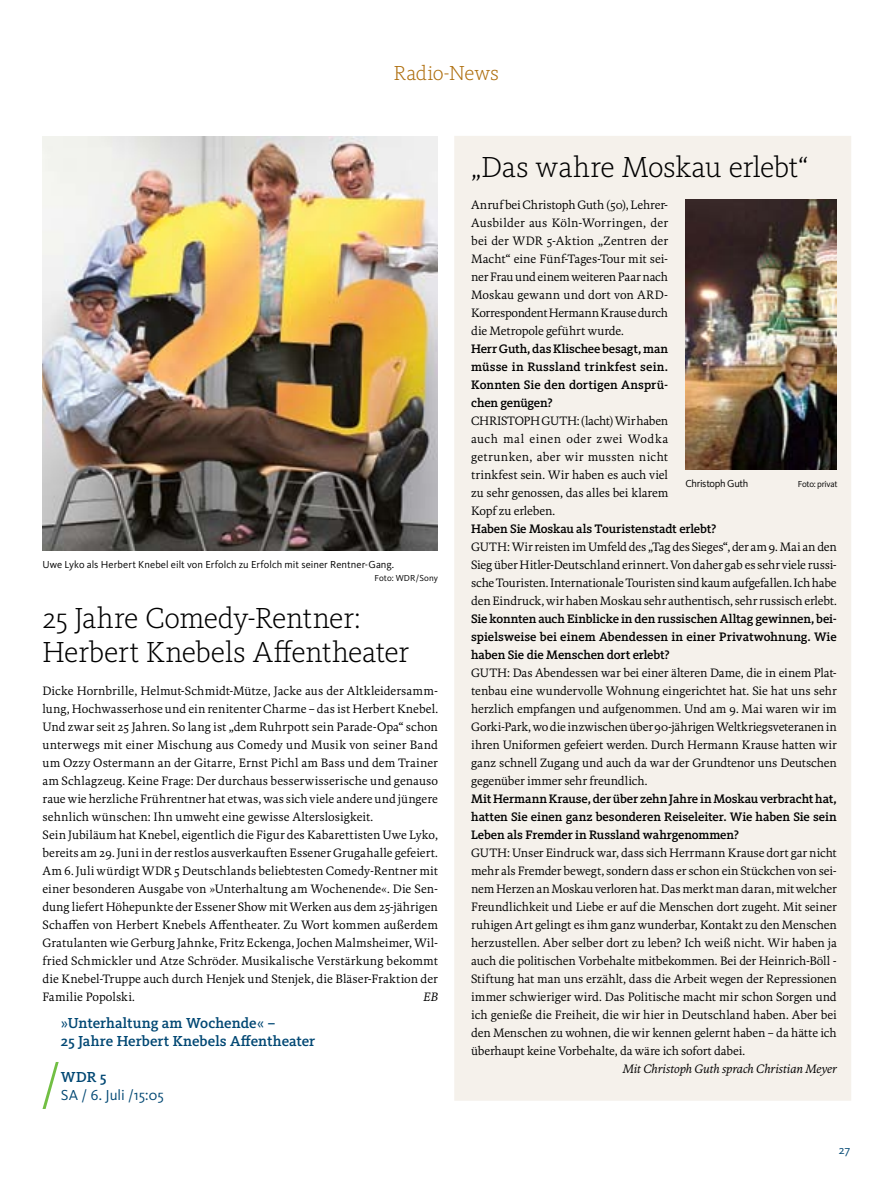
<style>
.page{position:relative;width:893px;height:1191px;background:#fff}
.page>*{position:absolute;margin:0;border:0;box-sizing:border-box;transform-origin:0 0}
._05_Vorspann{font:300 30px/34.5px "WDR Slab";letter-spacing:-.01em;color:#000}
._13_Rubrik{font:300 21px "WDR Slab";letter-spacing:-.005em;color:#ae6e0d}
.TITEL_Subhead_2{font:500 15px "WDR Slab";color:#004773}
.TITEL_Subhead_3{font:15px "WDR Sans";color:#004773}
._10_Interview_Frage{font:500 12.75px/18px "WDR Slab";letter-spacing:-.01em;color:#000;text-align:justify}
._06_Copy{font:12.3px/18px "WDR Serif";letter-spacing:-.01em;color:#000;text-align:justify}
._06_Copy-2{font:italic 12.3px "WDR Serif";letter-spacing:-.015em;color:#000}
.t1{font:12.3px "WDR Sans";color:#004773}
._11_BU{font:10.5px "WDR Sans";color:#000}
._11_BU-2{font:10.5px "WDR Sans";letter-spacing:-.03em;color:#000}
._11_BU-3{font:9px "WDR Sans";letter-spacing:.01em;color:#000}
._11_BU-4{font:9px "WDR Sans";letter-spacing:-.01em;color:#000}
.s1{font-family:"Meta Plus Normal";font-weight:400}
</style>
<div class="page">
<div style="left:454px;top:136px;width:397px;height:964px;background:#f5f1eb"></div>
<img style="left:685px;top:200px;width:151px;height:270px">
<svg style="left:43px;top:1062px;width:16px;height:47px"></svg>
<img style="left:43px;top:137px;width:395px;height:414px">
<p class="_13_Rubrik" style="left:394px;top:60px;width:107px">Radio-News</p>
<p class="_11_BU" style="left:43px;top:558px;width:353px">Uwe Lyko als Herbert Knebel eilt von Erfolch zu Erfolch mit seiner Rentner-Gang.</p>
<p class="_11_BU-3" style="left:374px;top:573px;width:65px">Foto: WDR/Sony</p>
<p class="_05_Vorspann" style="left:43px;top:600px;width:368px">25 Jahre Comedy-Rentner:<br>Herbert Knebels Affentheater</p>
<p class="_06_Copy" style="left:43px;top:681px;width:397px">Dicke Hornbrille, Helmut-Schmidt-Mütze, Jacke aus der Altkleidersamm&shy;lung, Hochwasserhose und ein renitenter Charme – das ist Herbert Knebel.<br>Und zwar seit 25 Jahren. So lang ist „dem Ruhrpott sein Parade-Opa“ schon unterwegs mit einer Mischung aus Comedy und Musik von seiner Band um Ozzy Ostermann an der Gitarre, Ernst Pichl am Bass und dem Trainer am Schlagzeug. Keine Frage: Der durchaus besserwisserische und genauso raue wie herzliche Frührentner hat etwas, was sich viele andere und jüngere sehnlich wünschen: Ihn umweht eine gewisse Alterslosigkeit.</p>
<p class="_06_Copy" style="left:43px;top:825px;width:397px">Sein Jubiläum hat Knebel, eigentlich die Figur des Kabarettisten Uwe Lyko, bereits am 29. Juni in der restlos ausverkauften Essener Grugahalle gefeiert.<br>Am 6. Juli würdigt WDR 5 Deutschlands beliebtesten Comedy-Rentner mit einer besonderen Ausgabe von »Unterhaltung am Wochenende«. Die Sen&shy;dung liefert Höhepunkte der Essener Show mit Werken aus dem 25-jährigen Schaffen von Herbert Knebels Affentheater. Zu Wort kommen außerdem Gratulanten wie Gerburg Jahnke, Fritz Eckenga, Jochen Malmsheimer, Wil&shy;fried Schmickler und Atze Schröder. Musikalische Verstärkung bekommt die Knebel-Truppe auch durch Henjek und Stenjek, die Bläser-Fraktion der Familie Popolski.</p>
<p class="_06_Copy-2" style="left:424px;top:989px;width:16px">EB</p>
<p class="TITEL_Subhead_2" style="left:61px;top:1014px;width:216px"><span class="s1">»</span>Unterhaltung am Wochende<span class="s1">«</span> –</p>
<p class="TITEL_Subhead_2" style="left:61px;top:1032px;width:256px">25 Jahre Herbert Knebels Affentheater</p>
<p class="TITEL_Subhead_2" style="left:61px;top:1068px;width:47px">WDR 5</p>
<p class="TITEL_Subhead_3" style="left:61px;top:1086px;width:104px">SA / 6. Juli /15:05</p>
<p class="_05_Vorspann" style="left:471px;top:150px;width:339px">„Das wahre Moskau erlebt“</p>
<p class="_06_Copy" style="left:471px;top:195px;width:199px">Anruf bei Christoph Guth (50), Lehrer-Ausbilder aus Köln-Worringen, der bei der WDR 5-Aktion „Zentren der Macht“ eine Fünf-Tages-Tour mit sei&shy;ner Frau und einem weiteren Paar nach Moskau gewann und dort von ARD-Korrespondent Hermann Krause durch die Metropole geführt wurde.</p>
<p class="_10_Interview_Frage" style="left:471px;top:339px;width:198px">Herr Guth, das Klischee besagt, man müsse in Russland trinkfest sein.<br>Konnten Sie den dortigen Ansprü&shy;chen genügen?</p>
<p class="_06_Copy" style="left:471px;top:411px;width:199px">CHRISTOPH GUTH: (lacht) Wir haben auch mal einen oder zwei Wodka getrunken, aber wir mussten nicht trinkfest sein. Wir haben es auch viel zu sehr genossen, das alles bei klarem Kopf zu erleben.</p>
<p class="_10_Interview_Frage" style="left:471px;top:519px;width:247px">Haben Sie Moskau als Touristenstadt erlebt?</p>
<p class="_06_Copy" style="left:471px;top:537px;width:367px">GUTH: Wir reisten im Umfeld des „Tag des Sieges“, der am 9. Mai an den Sieg über Hitler-Deutschland erinnert. Von daher gab es sehr viele russi&shy;sche Touristen. Internationale Touristen sind kaum aufgefallen. Ich habe den Eindruck, wir haben Moskau sehr authentisch, sehr russisch erlebt.</p>
<p class="_10_Interview_Frage" style="left:471px;top:609px;width:367px">Sie konnten auch Einblicke in den russischen Alltag gewinnen, bei&shy;spielsweise bei einem Abendessen in einer Privatwohnung. Wie haben Sie die Menschen dort erlebt?</p>
<p class="_06_Copy" style="left:471px;top:663px;width:367px">GUTH: Das Abendessen war bei einer älteren Dame, die in einem Plat&shy;tenbau eine wundervolle Wohnung eingerichtet hat. Sie hat uns sehr herzlich empfangen und aufgenommen. Und am 9. Mai waren wir im Gorki-Park, wo die inzwischen über 90-jährigen Weltkriegsveteranen in ihren Uniformen gefeiert werden. Durch Hermann Krause hatten wir ganz schnell Zugang und auch da war der Grundtenor uns Deutschen gegenüber immer sehr freundlich.</p>
<p class="_10_Interview_Frage" style="left:471px;top:789px;width:367px">Mit Hermann Krause, der über zehn Jahre in Moskau verbracht hat, hatten Sie einen ganz besonderen Reiseleiter. Wie haben Sie sein Leben als Fremder in Russland wahrgenommen?</p>
<p class="_06_Copy" style="left:471px;top:843px;width:367px">GUTH: Unser Eindruck war, dass sich Herrmann Krause dort gar nicht mehr als Fremder bewegt, sondern dass er schon ein Stückchen von sei&shy;nem Herzen an Moskau verloren hat. Das merkt man daran, mit welcher Freundlichkeit und Liebe er auf die Menschen dort zugeht. Mit seiner ruhigen Art gelingt es ihm ganz wunderbar, Kontakt zu den Menschen herzustellen. Aber selber dort zu leben? Ich weiß nicht. Wir haben ja auch die politischen Vorbehalte mitbekommen. Bei der Heinrich-Böll - Stiftung hat man uns erzählt, dass die Arbeit wegen der Repressionen immer schwieriger wird. Das Politische macht mir schon Sorgen und ich genieße die Freiheit, die wir hier in Deutschland haben. Aber bei den Menschen zu wohnen, die wir kennen gelernt haben – da hätte ich überhaupt keine Vorbehalte, da wäre ich sofort dabei.</p>
<p class="_06_Copy-2" style="left:623px;top:1061px;width:215px">Mit Christoph Guth sprach Christian Meyer</p>
<p class="_11_BU-2" style="left:685px;top:477px;width:64px">Christoph Guth</p>
<p class="_11_BU-4" style="left:798px;top:478px;width:41px">Foto: privat</p>
<p class="t1" style="left:839px;top:1142px;width:13px">27</p>
</div>
